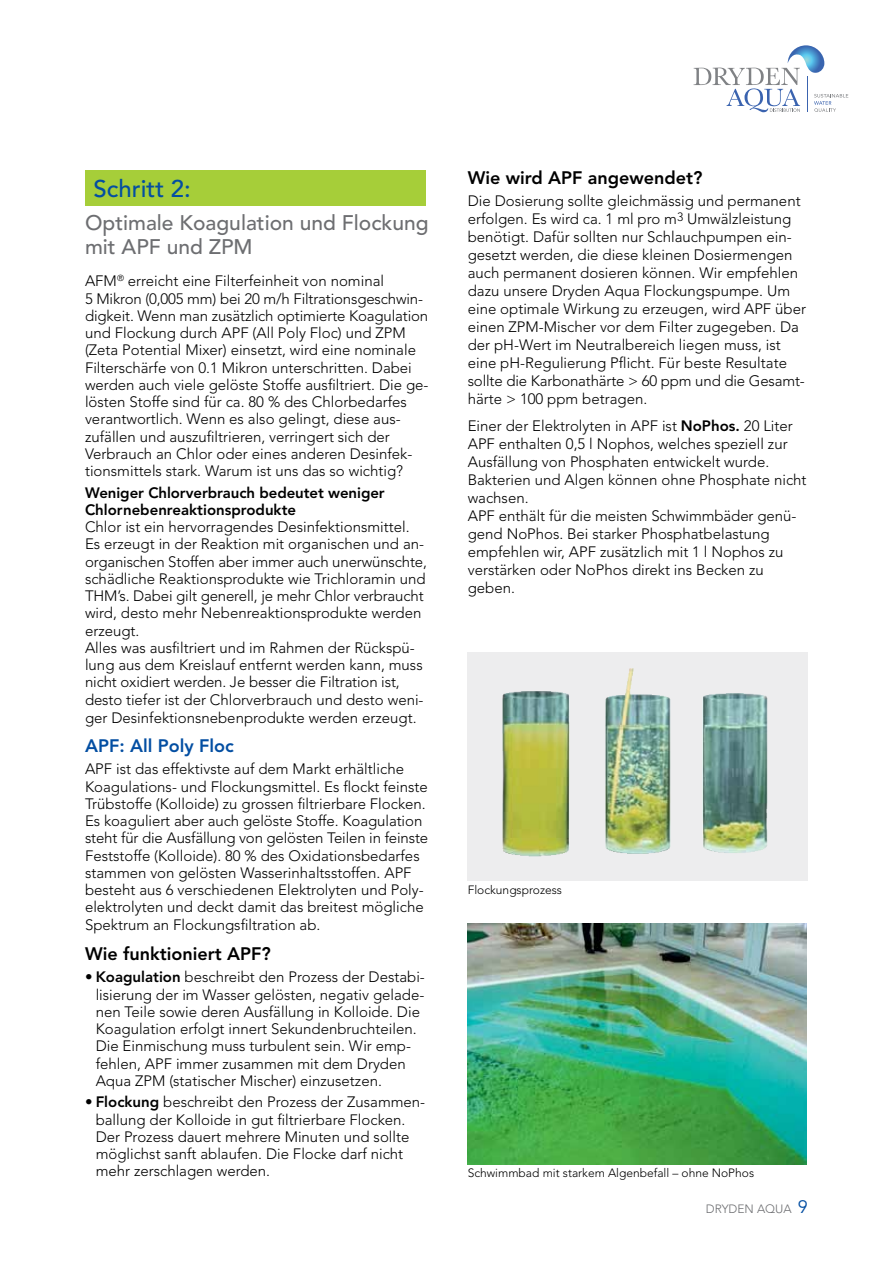
<style>
.page{position:relative;width:893px;height:1263px;background:#fff}
.page>*{position:absolute;margin:0;border:0;box-sizing:border-box;transform-origin:0 0}
.t1{font:500 24px "Avenir";color:#034ea2}
.t2{font:500 21px/24px "Avenir";color:#6d6e71}
.t3{font:800 18px "Avenir LT Std";color:#000}
.t4{font:800 18px "Avenir LT Std";color:#034ea2}
.t5{font:300 15px/17.2px "Avenir";color:#000}
.t6{font:800 15px/17.2px "Avenir LT Std";letter-spacing:-.005em;color:#000}
.t7{font:300 12px "Avenir";color:#000}
.t8{font:300 12px "Avenir";color:#6d6e71}
.s1{font-family:"Avenir LT Std";font-weight:800}
.s2{font-weight:400;font-size:18px;color:#034ea2}
</style>
<div class="page">
<svg style="left:693px;top:45px;width:155px;height:67px"></svg>
<div style="left:85px;top:170px;width:340px;height:36px;background:#a6ce39"></div>
<img style="left:468px;top:924px;width:339px;height:241px">
<div style="left:468px;top:652px;width:340px;height:228px;background:#ededee"></div>
<img style="left:502px;top:668px;width:265px;height:188px">
<h1 class="t1" style="left:94px;top:175px;width:99px">Schritt 2:</h1>
<h2 class="t2" style="left:85px;top:211px;width:345px">Optimale Koagulation und Flockung mit APF und ZPM</h2>
<p class="t5" style="left:85px;top:273px;width:345px">AFM<sup>®</sup> erreicht eine Filterfeinheit von nominal<br>5 Mikron (0,005 mm) bei 20 m/h Filtrationsgeschwin&shy;digkeit. Wenn man zusätzlich optimierte Koagulation und Flockung durch APF (All Poly Floc) und ZPM (Zeta Potential Mixer) einsetzt, wird eine nominale Filterschärfe von 0.1 Mikron unterschritten. Dabei werden auch viele gelöste Stoffe ausfiltriert. Die ge&shy;lösten Stoffe sind für ca. 80 % des Chlorbedarfes verantwortlich. Wenn es also gelingt, diese aus&shy;zufällen und auszufiltrieren, verringert sich der Verbrauch an Chlor oder eines anderen Desinfek&shy;tionsmittels stark. Warum ist uns das so wichtig?</p>
<p class="t6" style="left:85px;top:484px;width:301px">Weniger Chlorverbrauch bedeutet weniger<br>Chlornebenreaktionsprodukte</p>
<p class="t5" style="left:85px;top:518px;width:343px">Chlor ist ein hervorragendes Desinfektionsmittel.<br>Es erzeugt in der Reaktion mit organischen und an&shy;organischen Stoffen aber immer auch unerwünschte, schädliche Reaktionsprodukte wie Trichloramin und THM’s. Dabei gilt generell, je mehr Chlor verbraucht wird, desto mehr Nebenreaktionsprodukte werden erzeugt.<br>Alles was ausfiltriert und im Rahmen der Rückspü&shy;lung aus dem Kreislauf entfernt werden kann, muss nicht oxidiert werden. Je besser die Filtration ist, desto tiefer ist der Chlorverbrauch und desto weni&shy;ger Desinfektionsnebenprodukte werden erzeugt.</p>
<p class="t4" style="left:85px;top:735px;width:150px">APF: All Poly Floc</p>
<p class="t5" style="left:85px;top:760px;width:345px">APF ist das effektivste auf dem Markt erhältliche Koagulations- und Flockungsmittel. Es flockt feinste Trübstoffe (Kolloide) zu grossen filtrierbare Flocken.<br>Es koaguliert aber auch gelöste Stoffe. Koagulation steht für die Ausfällung von gelösten Teilen in feinste Feststoffe (Kolloide). 80 % des Oxidationsbedarfes stammen von gelösten Wasserinhaltsstoffen. APF besteht aus 6 verschiedenen Elektrolyten und Poly&shy;elektrolyten und deckt damit das breitest mögliche Spektrum an Flockungsfiltration ab.</p>
<p class="t3" style="left:85px;top:943px;width:187px">Wie funktioniert APF?</p>
<p class="t5" style="left:96px;top:968px;width:331px;text-indent:-11px">• <span class="s1">Koagulation</span> beschreibt den Prozess der Destabi&shy;lisierung der im Wasser gelösten, negativ gelade&shy;nen Teile sowie deren Ausfällung in Kolloide. Die Koagulation erfolgt innert Sekundenbruchteilen.<br>Die Einmischung muss turbulent sein. Wir emp&shy;fehlen, APF immer zusammen mit dem Dryden Aqua ZPM (statischer Mischer) einzusetzen.</p>
<p class="t5" style="left:96px;top:1093px;width:331px;text-indent:-11px">• <span class="s1">Flockung</span> beschreibt den Prozess der Zusammen&shy;ballung der Kolloide in gut filtrierbare Flocken.<br>Der Prozess dauert mehrere Minuten und sollte möglichst sanft ablaufen. Die Flocke darf nicht mehr zerschlagen werden.</p>
<p class="t3" style="left:468px;top:167px;width:236px">Wie wird APF angewendet?</p>
<p class="t5" style="left:468px;top:192px;width:340px;line-height:18px">Die Dosierung sollte gleichmässig und permanent erfolgen. Es wird ca. 1 ml pro m<sup>3</sup> Umwälzleistung benötigt. Dafür sollten nur Schlauchpumpen ein&shy;gesetzt werden, die diese kleinen Dosiermengen auch permanent dosieren können. Wir empfehlen dazu unsere Dryden Aqua Flockungspumpe. Um eine optimale Wirkung zu erzeugen, wird APF über einen ZPM-Mischer vor dem Filter zugegeben. Da der pH-Wert im Neutralbereich liegen muss, ist eine pH-Regulierung Pflicht. Für beste Resultate sollte die Karbonathärte &gt; 60 ppm und die Gesamt&shy;härte &gt; 100 ppm betragen.</p>
<p class="t5" style="left:468px;top:416px;width:340px;line-height:18px">Einer der Elektrolyten in APF ist <span class="s1">NoPhos.</span> 20 Liter APF enthalten 0,5 l Nophos, welches speziell zur Ausfällung von Phosphaten entwickelt wurde.<br>Bakterien und Algen können ohne Phosphate nicht wachsen.<br>APF enthält für die meisten Schwimmbäder genü&shy;gend NoPhos. Bei starker Phosphatbelastung empfehlen wir, APF zusätzlich mit 1 l Nophos zu verstärken oder NoPhos direkt ins Becken zu geben.</p>
<p class="t7" style="left:468px;top:883px;width:96px">Flockungsprozess</p>
<p class="t7" style="left:468px;top:1166px;width:288px">Schwimmbad mit starkem Algenbefall – ohne NoPhos</p>
<p class="t8" style="left:706px;top:1202px;width:104px">DRYDEN AQUA <span class="s2">9</span></p>
</div>
